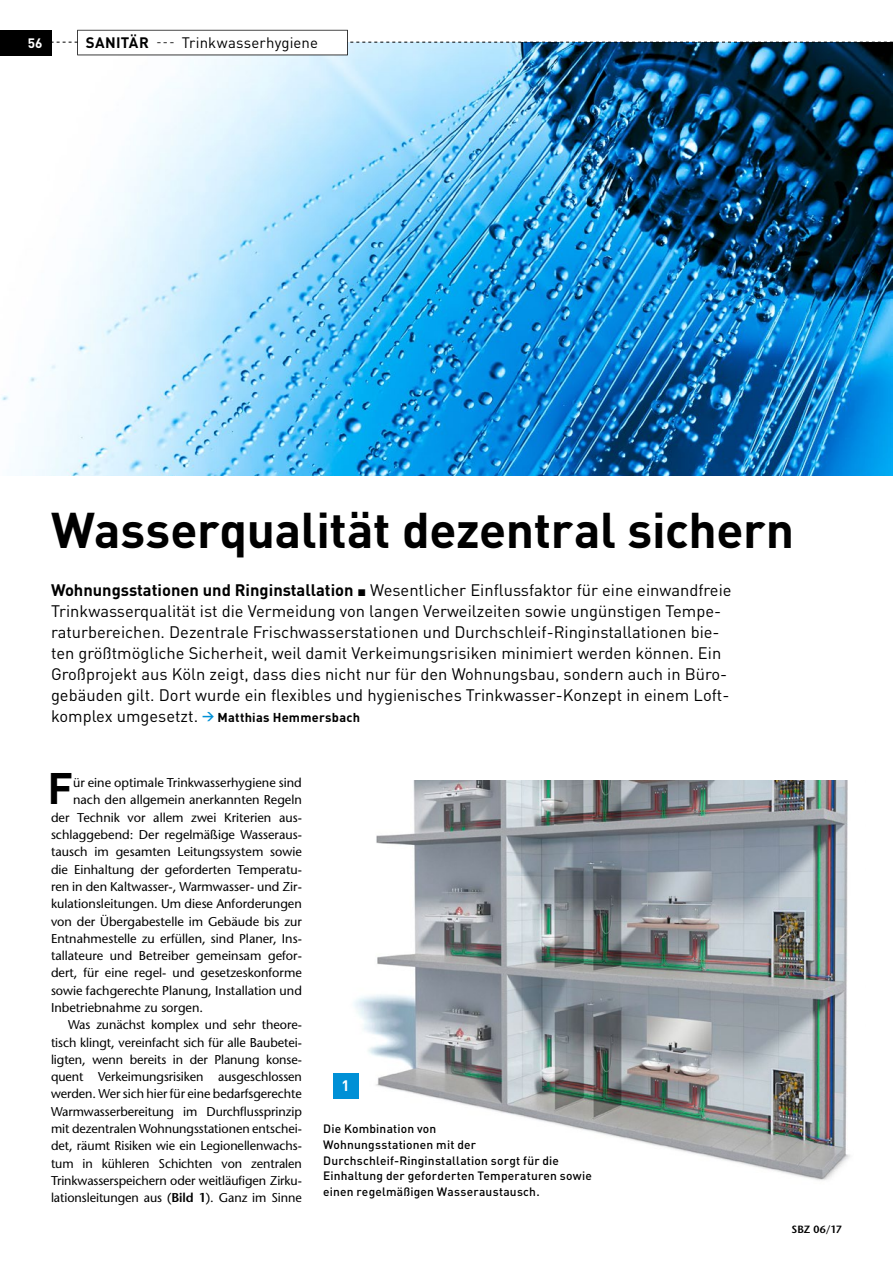
<style>
.page{position:relative;width:893px;height:1263px;background:#fff}
.page>*{position:absolute;margin:0;border:0;box-sizing:border-box;transform-origin:0 0}
.t1{font:700 49.5px "DIN Pro";letter-spacing:-.01em;color:#000}
.t2{font:700 43.5px "DIN Pro";color:#000}
.t3{font:16.5px/21px "DIN Pro";color:#000}
.t4{font:15px "DIN Pro";letter-spacing:.005em;color:#000}
.t5{font:700 15px "DIN Pro";color:#fff}
.t6{font:700 13.5px "DIN Pro";color:#fff}
.t7{font:500 12.75px "Stone Sans Std";color:#000}
.t8{font:700 12.75px "DIN Pro";letter-spacing:.02em;color:#000}
.t9{font:500 12px/15.8px "DIN Pro";letter-spacing:.015em;color:#000}
.t10{font:600 10.5px "Stone Sans Std";letter-spacing:.01em;color:#000}
.s1{font-weight:700}
.s2{font-size:12px}
.s3{font-weight:400;font-size:16.5px}
.s4{font-size:12px;color:#0090d6}
.s5{font-weight:600}
</style>
<div class="page">
<img style="left:0;top:43px;width:893px;height:432px">
<img style="left:341px;top:781px;width:509px;height:400px">
<div style="left:333px;top:1073px;width:25px;height:25px;background:#0090d6"></div>
<svg style="left:51px;top:42px;width:842px;height:1px"></svg>
<svg style="left:77px;top:30px;width:271px;height:25px"></svg>
<div style="left:78px;top:31px;width:269px;height:24px;background:#fff"></div>
<div style="left:0;top:30px;width:51px;height:25px;background:#000"></div>
<p class="t6" style="left:28px;top:32px;width:16px">56</p>
<p class="t4" style="left:86px;top:33px;width:234px"><span class="s1">SANITÄR</span> <span class="s2">---</span> Trinkwasserhygiene</p>
<h1 class="t1" style="left:51px;top:489px;width:745px">Wasserqualität dezentral sichern</h1>
<p class="t3" style="left:51px;top:579px;width:682px"><span class="s1">Wohnungsstationen und Ringinstallation</span> ▪ Wesentlicher Einflussfaktor für eine einwandfreie Trinkwasserqualität ist die Vermeidung von langen Verweilzeiten sowie ungünstigen Tempe&shy;raturbereichen. Dezentrale Frischwasserstationen und Durchschleif-Ringinstallationen bie&shy;ten größtmögliche Sicherheit, weil damit Verkeimungsrisiken minimiert werden können. Ein Großprojekt aus Köln zeigt, dass dies nicht nur für den Wohnungsbau, sondern auch in Büro&shy;gebäuden gilt. Dort wurde ein flexibles und hygienisches Trinkwasser-Konzept in einem Loft-</p>
<p class="t8" style="left:51px;top:707px;width:311px"><span class="s3">komplex umgesetzt.</span> <span class="s4">→</span> Matthias Hemmersbach</p>
<h2 class="t2" style="left:47px;top:752px;width:27px">F</h2>
<p class="t7" style="left:73px;top:775px;width:230px">ür eine optimale Trinkwasserhygiene sind</p>
<p class="t7" style="left:73px;top:792px;width:230px">nach den allgemein anerkannten Regeln</p>
<p class="t7" style="left:51px;top:810px;width:252px">der Technik vor allem zwei Kriterien aus-</p>
<p class="t7" style="left:51px;top:827px;width:252px">schlaggebend: Der regelmäßige Wasseraus-</p>
<p class="t7" style="left:51px;top:844px;width:252px">tausch im gesamten Leitungssystem sowie</p>
<p class="t7" style="left:51px;top:861px;width:252px">die Einhaltung der geforderten Temperatu-</p>
<p class="t7" style="left:51px;top:879px;width:252px">ren in den Kaltwasser-, Warmwasser- und Zir-</p>
<p class="t7" style="left:51px;top:896px;width:252px">kulationsleitungen. Um diese Anforderungen</p>
<p class="t7" style="left:51px;top:913px;width:252px">von der Übergabestelle im Gebäude bis zur</p>
<p class="t7" style="left:51px;top:931px;width:252px">Entnahmestelle zu erfüllen, sind Planer, Ins-</p>
<p class="t7" style="left:51px;top:948px;width:252px">tallateure und Betreiber gemeinsam gefor-</p>
<p class="t7" style="left:51px;top:965px;width:252px">dert, für eine regel- und gesetzeskonforme</p>
<p class="t7" style="left:51px;top:983px;width:252px">sowie fachgerechte Planung, Installation und</p>
<p class="t7" style="left:51px;top:1000px;width:154px">Inbetriebnahme zu sorgen.</p>
<p class="t7" style="left:68px;top:1017px;width:235px">Was zunächst komplex und sehr theore-</p>
<p class="t7" style="left:51px;top:1034px;width:252px">tisch klingt, vereinfacht sich für alle Baubetei-</p>
<p class="t7" style="left:51px;top:1052px;width:252px">ligten, wenn bereits in der Planung konse-</p>
<p class="t7" style="left:51px;top:1069px;width:252px">quent Verkeimungsrisiken ausgeschlossen</p>
<p class="t7" style="left:51px;top:1086px;width:252px">werden. Wer sich hier für eine bedarfsgerechte</p>
<p class="t7" style="left:51px;top:1104px;width:252px">Warmwasserbereitung im Durchflussprinzip</p>
<p class="t7" style="left:51px;top:1121px;width:252px">mit dezentralen Wohnungsstationen entschei-</p>
<p class="t7" style="left:51px;top:1138px;width:252px">det, räumt Risiken wie ein Legionellenwachs-</p>
<p class="t7" style="left:51px;top:1155px;width:252px">tum in kühleren Schichten von zentralen</p>
<p class="t7" style="left:51px;top:1173px;width:252px">Trinkwasserspeichern oder weitläufigen Zirku-</p>
<p class="t7" style="left:51px;top:1190px;width:252px">lationsleitungen aus (<span class="s5">Bild 1</span>). Ganz im Sinne</p>
<p class="t5" style="left:341px;top:1073px;width:10px">1</p>
<p class="t9" style="left:323px;top:1120px;width:270px">Die Kombination von<br>Wohnungsstationen mit der Durchschleif-Ringinstallation sorgt für die Einhaltung der geforderten Temperaturen sowie einen regelmäßigen Wasseraustausch.</p>
<p class="t10" style="left:791px;top:1223px;width:52px">SBZ 06/17</p>
</div>
